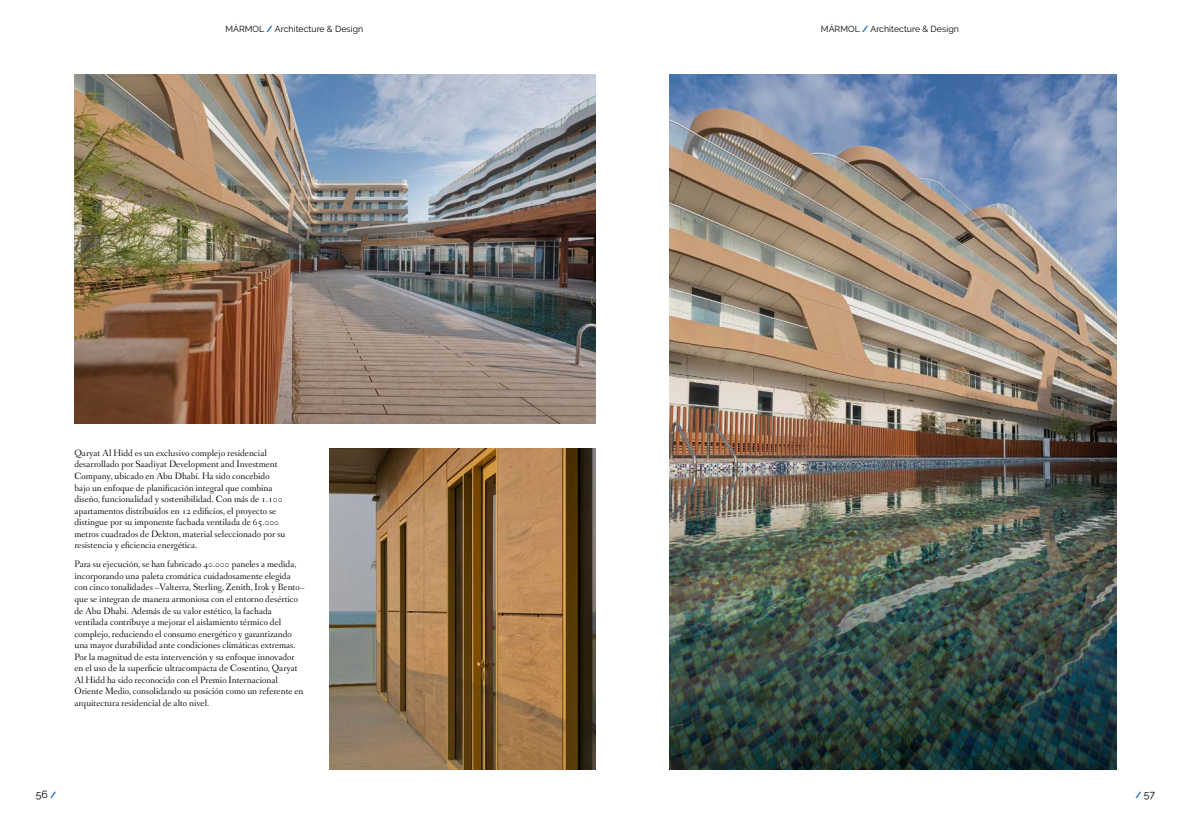
<style>
.page{position:relative;width:1191px;height:819px;background:#fff}
.page>*{position:absolute;margin:0;border:0;box-sizing:border-box;transform-origin:0 0}
.t1{font:10.5px "Raleway";color:#000}
.t2{font:9.62px/11.5px "Fanwood";color:#000}
.t3{font:8.75px "Raleway";letter-spacing:.005em;color:#000}
.s1{font-weight:700;color:#005cb9}
.s2{font-weight:700;font-size:8.75px;color:#005cb9}
</style>
<div class="page">
<img style="left:670px;top:74px;width:446px;height:695px">
<img style="left:74px;top:74px;width:521px;height:350px">
<img style="left:329px;top:448px;width:266px;height:321px">
<p class="t3" style="left:225px;top:23px;width:139px">MÁRMOL <span class="s1">/</span> Architecture &amp; Design</p>
<p class="t2" style="left:74px;top:447px;width:213px">Qaryat Al Hidd es un exclusivo complejo residencial desarrollado por Saadiyat Development and Investment Company, ubicado en Abu Dhabi. Ha sido concebido bajo un enfoque de planificación integral que combina diseño, funcionalidad y sostenibilidad. Con más de 1.100 apartamentos distribuidos en 12 edificios, el proyecto se distingue por su imponente fachada ventilada de 65.000 metros cuadrados de Dekton, material seleccionado por su resistencia y eficiencia energética.</p>
<p class="t2" style="left:74px;top:559px;width:232px">Para su ejecución, se han fabricado 40.000 paneles a medida, incorporando una paleta cromática cuidadosamente elegida con cinco tonalidades –Valterra, Sterling, Zenith, Irok y Bento– que se integran de manera armoniosa con el entorno desértico de Abu Dhabi. Además de su valor estético, la fachada ventilada contribuye a mejorar el aislamiento térmico del complejo, reduciendo el consumo energético y garantizando una mayor durabilidad ante condiciones climáticas extremas.<br>Por la magnitud de esta intervención y su enfoque innovador en el uso de la superficie ultracompacta de Cosentino, Qaryat Al Hidd ha sido reconocido con el Premio Internacional Oriente Medio, consolidando su posición como un referente en arquitectura residencial de alto nivel.</p>
<p class="t3" style="left:821px;top:23px;width:139px">MÁRMOL <span class="s1">/</span> Architecture &amp; Design</p>
<p class="t1" style="left:36px;top:788px;width:22px">56<span class="s2">/</span></p>
<p class="t1" style="left:1135px;top:788px;width:21px"><span class="s2">/</span> 57</p>
</div>
